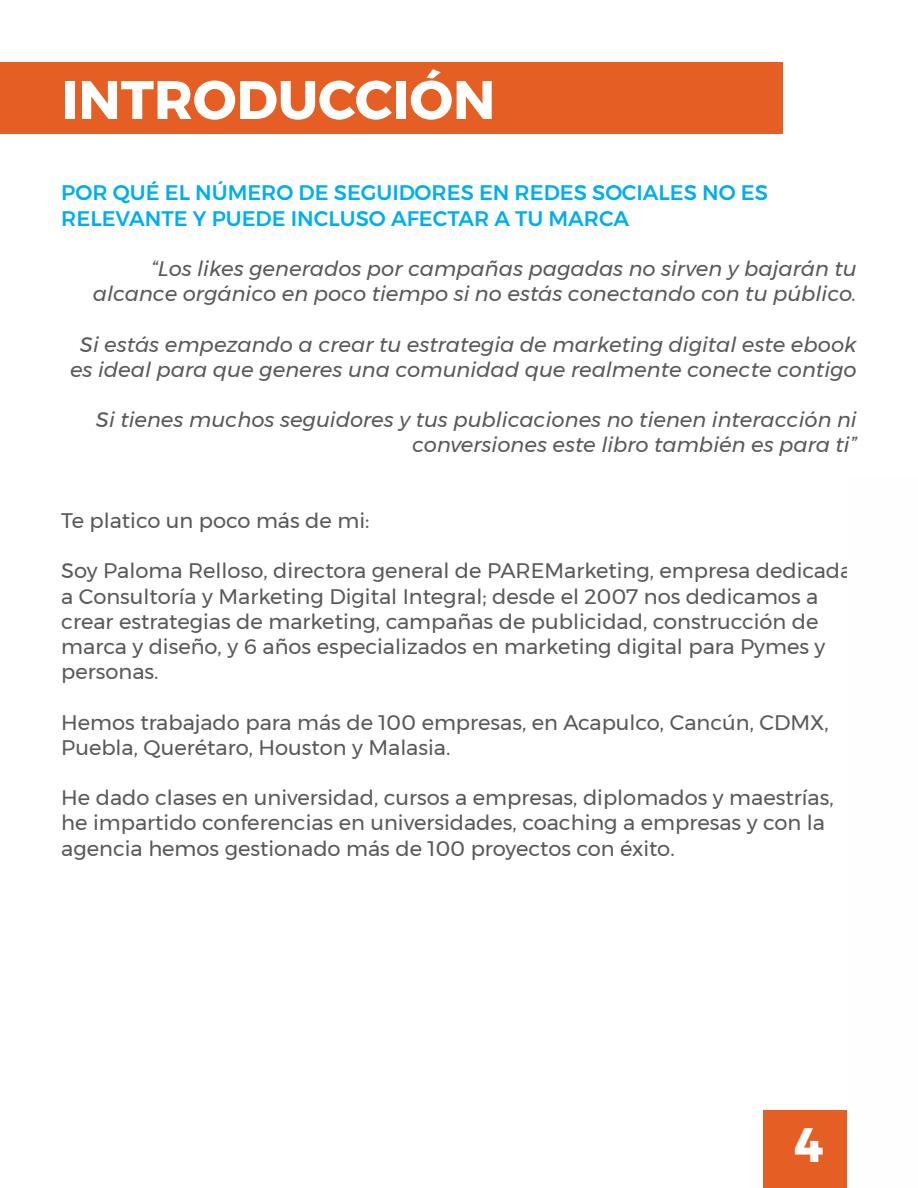
<style>
.page{position:relative;width:918px;height:1188px;background:#fff}
.page>*{position:absolute;margin:0;border:0;box-sizing:border-box;transform-origin:0 0}
.t1{font:700 54px "Montserrat";color:#fff}
.t2{font:700 48.15px "Montserrat";color:#fff}
.t3{font:21px/25.2px "Montserrat";color:#58595b}
.t4{font:italic 21px/25.2px "Montserrat";color:#58595b;text-align:right}
.t5{font:500 21px/25.2px "Montserrat";color:#00aeef}
</style>
<div class="page">
<div style="left:0;top:62px;width:782px;height:71px;background:#e55f25"></div>
<div style="left:763px;top:1110px;width:94px;height:78px;background:#e55f25"></div>
<img style="left:848px;top:1110px;width:9px;height:78px">
<h1 class="t1" style="left:61px;top:57px;width:436px">INTRODUCCIÓN</h1>
<p class="t5" style="left:61px;top:180px;width:708px">POR QUÉ EL NÚMERO DE SEGUIDORES EN REDES SOCIALES NO ES<br>RELEVANTE Y PUEDE INCLUSO AFECTAR A TU MARCA</p>
<p class="t4" style="left:93px;top:256px;width:765px">“Los likes generados por campañas pagadas no sirven y bajarán tu alcance orgánico en poco tiempo si no estás conectando con tu público.</p>
<p class="t4" style="left:70px;top:331px;width:788px;text-align:center">Si estás empezando a crear tu estrategia de marketing digital este ebook es ideal para que generes una comunidad que realmente conecte contigo</p>
<p class="t4" style="left:96px;top:407px;width:762px">Si tienes muchos seguidores y tus publicaciones no tienen interacción ni conversiones este libro también es para ti”</p>
<p class="t3" style="left:61px;top:508px;width:310px">Te platico un poco más de mi:</p>
<p class="t3" style="left:61px;top:558px;width:793px">Soy Paloma Relloso, directora general de PAREMarketing, empresa dedicada a Consultoría y Marketing Digital Integral; desde el 2007 nos dedicamos a crear estrategias de marketing, campañas de publicidad, construcción de marca y diseño, y 6 años especializados en marketing digital para Pymes y personas.</p>
<p class="t3" style="left:61px;top:709px;width:769px">Hemos trabajado para más de 100 empresas, en Acapulco, Cancún, CDMX,<br>Puebla, Querétaro, Houston y Malasia.</p>
<p class="t3" style="left:61px;top:785px;width:774px">He dado clases en universidad, cursos a empresas, diplomados y maestrías, he impartido conferencias en universidades, coaching a empresas y con la agencia hemos gestionado más de 100 proyectos con éxito.</p>
<h2 class="t2" style="left:795px;top:1106px;width:31px">4</h2>
</div>
